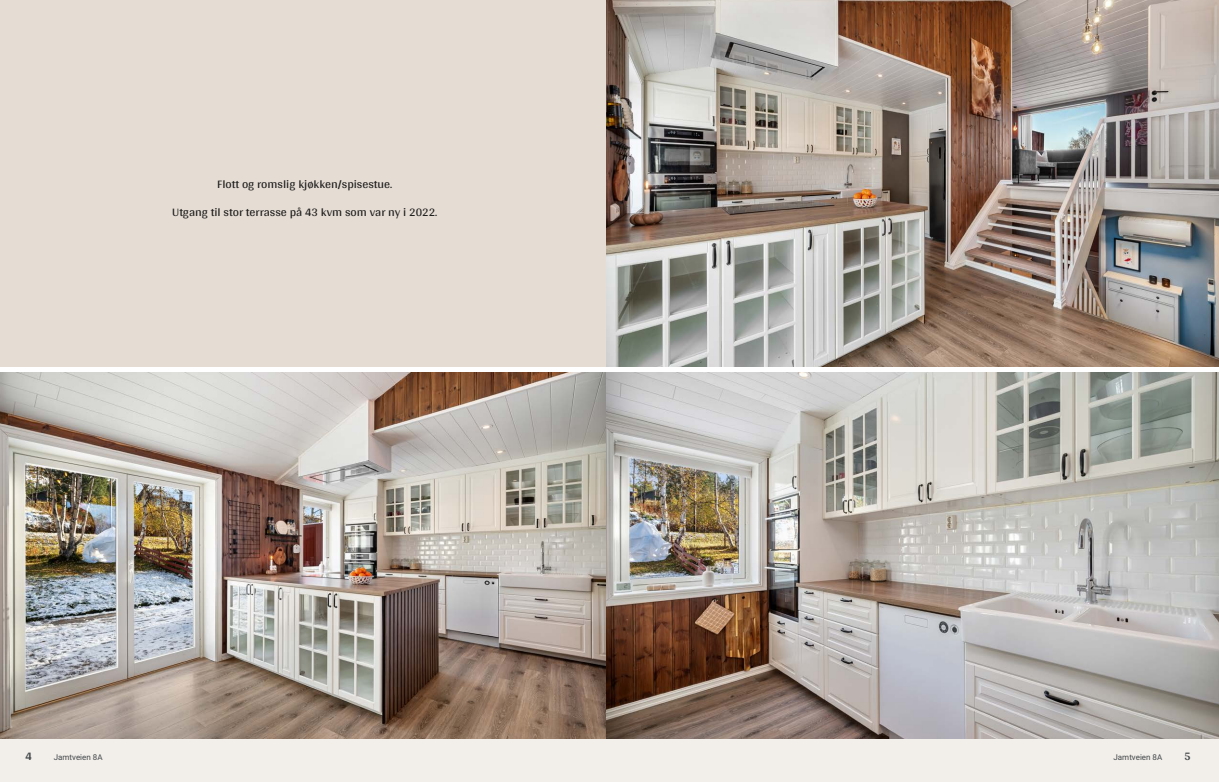
<style>
.page{position:relative;width:1219px;height:782px;background:#fff}
.page>*{position:absolute;margin:0;border:0;box-sizing:border-box;transform-origin:0 0}
.t1{font:12px "Arya";color:#1d1d1b}
.t2{font:700 12px "Arya";color:#414749}
.t3{font:8px "Roboto Vitec";color:#414749}
</style>
<div class="page">
<img style="left:0;top:372px;width:607px;height:367px">
<div style="left:0;top:739px;width:612px;height:42px;background:#f2eeea"></div>
<div style="left:0;top:0;width:612px;height:367px;background:#e5dcd4"></div>
<img style="left:607px;top:0;width:612px;height:367px">
<img style="left:607px;top:372px;width:612px;height:367px">
<div style="left:607px;top:739px;width:612px;height:42px;background:#f2eeea"></div>
<p class="t1" style="left:217px;top:177px;width:177px">Flott og romslig kjøkken/spisestue.</p>
<p class="t1" style="left:172px;top:205px;width:267px">Utgang til stor terrasse på 43 kvm som var ny i 2022.</p>
<p class="t2" style="left:26px;top:749px;width:8px">4</p>
<p class="t3" style="left:54px;top:751px;width:50px">Jamtveien 8A</p>
<p class="t3" style="left:1113px;top:751px;width:50px">Jamtveien 8A</p>
<p class="t2" style="left:1184px;top:749px;width:8px">5</p>
</div>
